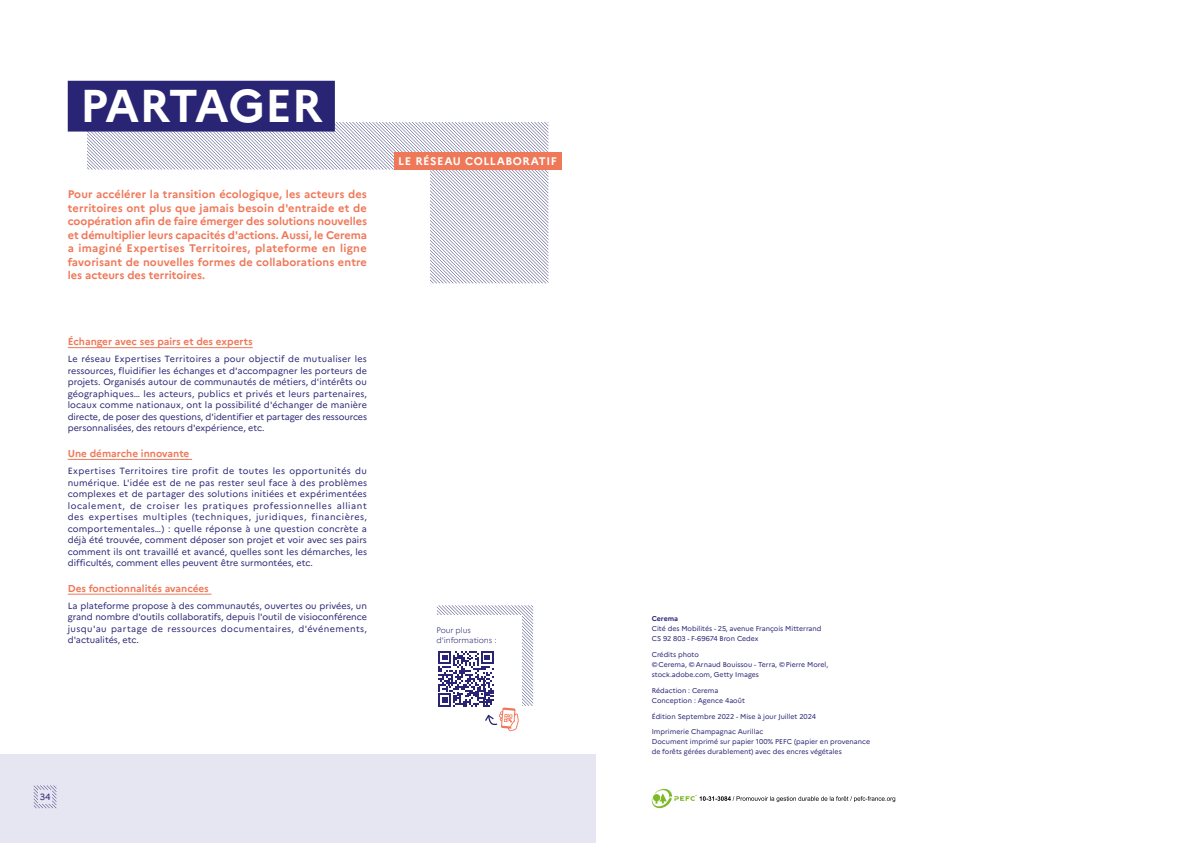
<style>
.page{position:relative;width:1191px;height:843px;background:#fff}
.page>*{position:absolute;margin:0;border:0;box-sizing:border-box;transform-origin:0 0}
.t1{font:700 45.9px "Marianne";letter-spacing:-.015em;color:#fff}
.t2{font:700 11px/13.5px "Marianne";color:#ef7859;text-align:justify}
.t3{font:700 11px "Marianne";letter-spacing:.05em;color:#fff}
.t4{font:700 10px "Marianne";color:#ef7859}
.t5{font:9px/11.5px "Marianne";color:#292574;text-align:justify}
.t6{font:300 8px/10px "Marianne";letter-spacing:-.01em;color:#292574}
.t7{font:7px/10px "Marianne";color:#292574}
.t8{font:700 7px "Marianne";color:#292574}
</style>
<div class="page">
<svg style="left:87px;top:122px;width:462px;height:162px"></svg>
<hr style="left:68px;top:347px;width:185px;height:1px;background:#ef7859">
<hr style="left:68px;top:459px;width:124px;height:1px;background:#ef7859">
<hr style="left:68px;top:593px;width:143px;height:1px;background:#ef7859">
<div style="left:68px;top:81px;width:267px;height:50px;background:#292574"></div>
<div style="left:394px;top:152px;width:167px;height:17px;background:#ef7859"></div>
<div style="left:0;top:754px;width:595px;height:88px;background:#e6e5f2"></div>
<svg style="left:34px;top:785px;width:22px;height:23px"></svg>
<svg style="left:437px;top:605px;width:96px;height:126px"></svg>
<svg style="left:652px;top:788px;width:243px;height:20px"></svg>
<h1 class="t1" style="left:80px;top:78px;width:244px">PARTAGER</h1>
<p class="t2" style="left:68px;top:187px;width:301px">Pour accélérer la transition écologique, les acteurs des territoires ont plus que jamais besoin d'entraide et de coopération afin de faire émerger des solutions nouvelles et démultiplier leurs capacités d'actions. Aussi, le Cerema a imaginé Expertises Territoires, plateforme en ligne favorisant de nouvelles formes de collaborations entre les acteurs des territoires.</p>
<p class="t4" style="left:68px;top:335px;width:186px">Échanger avec ses pairs et des experts</p>
<p class="t5" style="left:68px;top:353px;width:301px">Le réseau Expertises Territoires a pour objectif de mutualiser les ressources, fluidifier les échanges et d'accompagner les porteurs de projets. Organisés autour de communautés de métiers, d'intérêts ou géographiques… les acteurs, publics et privés et leurs partenaires, locaux comme nationaux, ont la possibilité d'échanger de manière directe, de poser des questions, d'identifier et partager des ressources personnalisées, des retours d'expérience, etc.</p>
<p class="t4" style="left:68px;top:447px;width:123px">Une démarche innovante</p>
<p class="t5" style="left:68px;top:465px;width:301px">Expertises Territoires tire profit de toutes les opportunités du numérique. L'idée est de ne pas rester seul face à des problèmes complexes et de partager des solutions initiées et expérimentées localement, de croiser les pratiques professionnelles alliant des expertises multiples (techniques, juridiques, financières, comportementales…) : quelle réponse à une question concrète a déjà été trouvée, comment déposer son projet et voir avec ses pairs comment ils ont travaillé et avancé, quelles sont les démarches, les difficultés, comment elles peuvent être surmontées, etc.</p>
<p class="t4" style="left:68px;top:582px;width:143px">Des fonctionnalités avancées</p>
<p class="t5" style="left:68px;top:599px;width:301px">La plateforme propose à des communautés, ouvertes ou privées, un grand nombre d'outils collaboratifs, depuis l'outil de visioconférence jusqu'au partage de ressources documentaires, d'événements, d'actualités, etc.</p>
<p class="t3" style="left:398px;top:154px;width:160px">LE RÉSEAU COLLABORATIF</p>
<p class="t6" style="left:437px;top:624px;width:61px">Pour plus d'informations :</p>
<p class="t5" style="left:40px;top:791px;width:12px">34</p>
<p class="t8" style="left:652px;top:614px;width:28px">Cerema</p>
<p class="t7" style="left:652px;top:624px;width:171px">Cité des Mobilités - 25, avenue François Mitterrand<br>CS 92 803 - F-69674 Bron Cedex</p>
<p class="t7" style="left:652px;top:649px;width:178px">Crédits photo<br>© Cerema, © Arnaud Bouissou - Terra, © Pierre Morel, stock.adobe.com, Getty Images</p>
<p class="t7" style="left:652px;top:685px;width:95px">Rédaction : Cerema<br>Conception : Agence 4août</p>
<p class="t7" style="left:652px;top:711px;width:166px">Édition Septembre 2022 - Mise à jour Juillet 2024</p>
<p class="t7" style="left:652px;top:726px;width:220px">Imprimerie Champagnac Aurillac<br>Document imprimé sur papier 100% PEFC (papier en provenance de forêts gérées durablement) avec des encres végétales</p>
</div>
